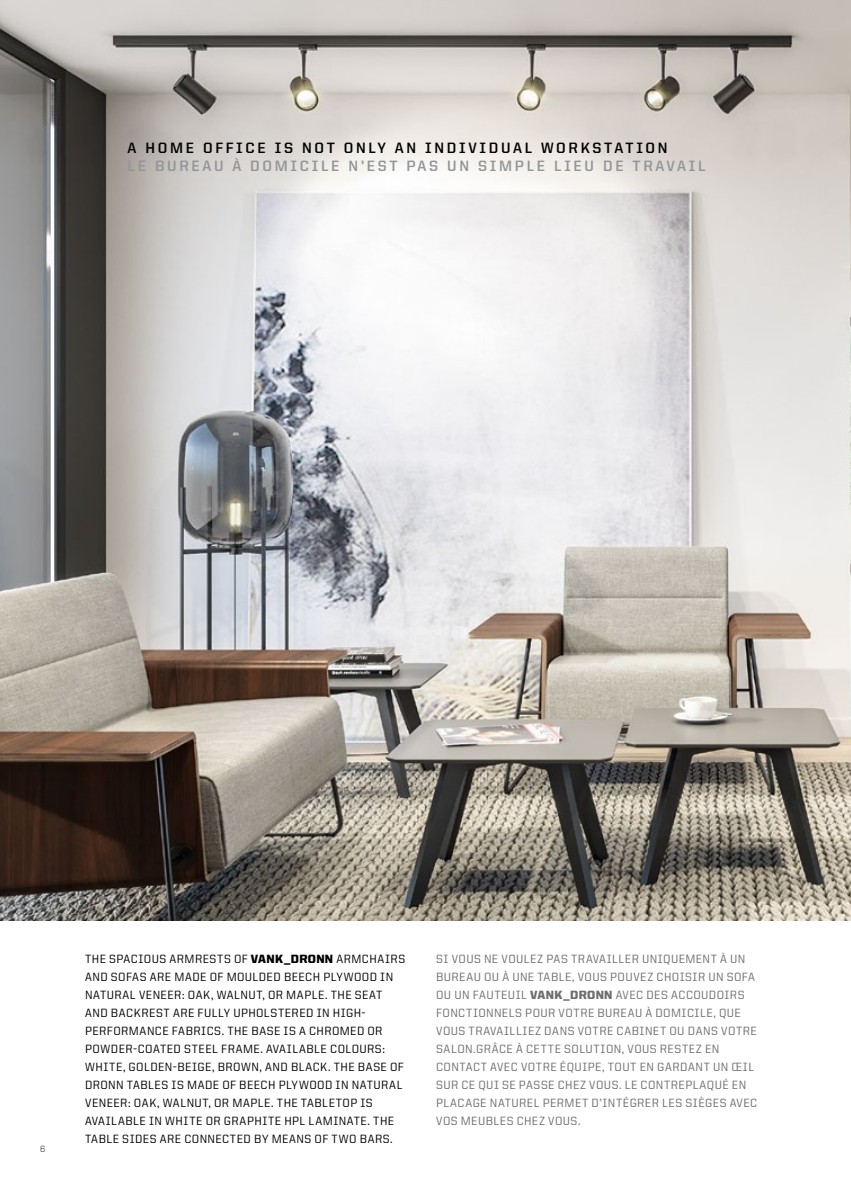
<style>
.page{position:relative;width:851px;height:1191px;background:#fff}
.page>*{position:absolute;margin:0;border:0;box-sizing:border-box;transform-origin:0 0}
.t1{font:700 15px "United Sans Reg";letter-spacing:.18em;color:#939598}
.t2{font:700 15px "United Sans Reg";letter-spacing:.18em;color:#000}
.t3{font:500 12px/18px "United Sans Reg";letter-spacing:.04em;color:#000}
.t4{font:500 12px/18px "United Sans Reg";letter-spacing:.04em;color:#6d6e71}
.t5{font:300 9px "United Sans Reg";color:#000}
.s1{font-weight:900}
</style>
<div class="page">
<img style="left:0;top:0;width:850px;height:920px">
<p class="t2" style="left:127px;top:139px;width:541px">A HOME OFFICE IS NOT ONLY AN INDIVIDUAL WORKSTATION</p>
<p class="t1" style="left:127px;top:157px;width:579px">LE BUREAU À DOMICILE N’EST PAS UN SIMPLE LIEU DE TRAVAIL</p>
<p class="t5" style="left:40px;top:1144px;width:7px">6</p>
<p class="t3" style="left:85px;top:950px;width:321px">THE SPACIOUS ARMRESTS OF <span class="s1">VANK_DRONN</span> ARMCHAIRS AND SOFAS ARE MADE OF MOULDED BEECH PLYWOOD IN NATURAL VENEER: OAK, WALNUT, OR MAPLE. THE SEAT AND BACKREST ARE FULLY UPHOLSTERED IN HIGH-PERFORMANCE FABRICS. THE BASE IS A CHROMED OR POWDER-COATED STEEL FRAME. AVAILABLE COLOURS:<br>WHITE, GOLDEN-BEIGE, BROWN, AND BLACK. THE BASE OF DRONN TABLES IS MADE OF BEECH PLYWOOD IN NATURAL VENEER: OAK, WALNUT, OR MAPLE. THE TABLETOP IS AVAILABLE IN WHITE OR GRAPHITE HPL LAMINATE. THE TABLE SIDES ARE CONNECTED BY MEANS OF TWO BARS.</p>
<p class="t4" style="left:436px;top:950px;width:322px">SI VOUS NE VOULEZ PAS TRAVAILLER UNIQUEMENT À UN BUREAU OU À UNE TABLE, VOUS POUVEZ CHOISIR UN SOFA OU UN FAUTEUIL <span class="s1">VANK_DRONN</span> AVEC DES ACCOUDOIRS FONCTIONNELS POUR VOTRE BUREAU À DOMICILE, QUE VOUS TRAVAILLIEZ DANS VOTRE CABINET OU DANS VOTRE SALON.GRÂCE À CETTE SOLUTION, VOUS RESTEZ EN CONTACT AVEC VOTRE ÉQUIPE, TOUT EN GARDANT UN ŒIL SUR CE QUI SE PASSE CHEZ VOUS. LE CONTREPLAQUÉ EN PLACAGE NATUREL PERMET D’INTÉGRER LES SIÈGES AVEC VOS MEUBLES CHEZ VOUS.</p>
</div>
